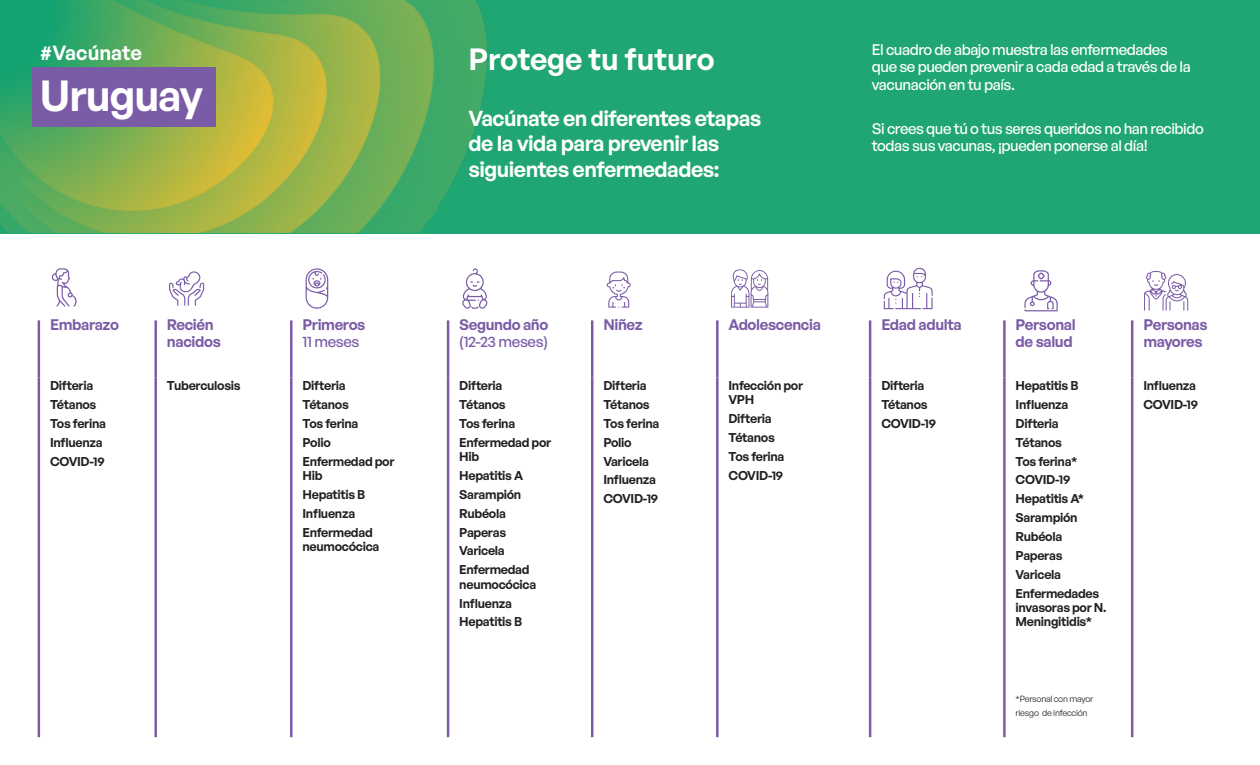
<style>
.page{position:relative;width:1260px;height:765px;background:#fff}
.page>*{position:absolute;margin:0;border:0;box-sizing:border-box;transform-origin:0 0}
.t1{font:600 42.5px "General Sans";letter-spacing:-.025em;color:#fff}
.t2{font:600 30px "General Sans";color:#fff}
.t3{font:600 21.25px/25.5px "General Sans";letter-spacing:-.025em;color:#fff}
.t4{font:600 20px "General Sans";color:#fff}
.body_text{font:500 15px/17.5px "General Sans";letter-spacing:-.03em;color:#fff}
.table_header{font:600 15px/16.2px "General Sans";letter-spacing:-.025em;color:#7a5ba6}
.table_header-2{font:500 15px "General Sans";letter-spacing:-.025em;color:#7a5ba6}
.list_of_diseases{font:600 12.5px/14.4px "General Sans";letter-spacing:-.025em;color:#231f20}
.list_of_diseases-2{font:8.75px/14.4px "General Sans";letter-spacing:-.025em;color:#231f20}
.s1{font-weight:500}
</style>
<div class="page">
<div style="left:0;top:0;width:1260px;height:233px;background:#20a673"></div>
<img style="left:0;top:0;width:487px;height:233px">
<hr style="left:38px;top:320px;width:2px;height:57px;background:#7a5ba6">
<hr style="left:154px;top:320px;width:3px;height:57px;background:#7a5ba6">
<hr style="left:290px;top:320px;width:3px;height:57px;background:#7a5ba6">
<hr style="left:447px;top:320px;width:2px;height:57px;background:#7a5ba6">
<hr style="left:591px;top:320px;width:2px;height:57px;background:#7a5ba6">
<hr style="left:716px;top:320px;width:3px;height:57px;background:#7a5ba6">
<hr style="left:869px;top:320px;width:2px;height:57px;background:#7a5ba6">
<hr style="left:1003px;top:320px;width:3px;height:57px;background:#7a5ba6">
<hr style="left:1131px;top:320px;width:2px;height:57px;background:#7a5ba6">
<hr style="left:38px;top:377px;width:2px;height:360px;background:#7a5ba6">
<hr style="left:154px;top:377px;width:3px;height:360px;background:#7a5ba6">
<hr style="left:290px;top:377px;width:3px;height:360px;background:#7a5ba6">
<hr style="left:447px;top:377px;width:2px;height:360px;background:#7a5ba6">
<hr style="left:591px;top:377px;width:2px;height:360px;background:#7a5ba6">
<hr style="left:716px;top:377px;width:3px;height:360px;background:#7a5ba6">
<hr style="left:869px;top:377px;width:2px;height:360px;background:#7a5ba6">
<hr style="left:1003px;top:377px;width:3px;height:360px;background:#7a5ba6">
<hr style="left:1131px;top:377px;width:2px;height:360px;background:#7a5ba6">
<svg style="left:607px;top:272px;width:24px;height:36px"></svg>
<svg style="left:731px;top:269px;width:37px;height:39px"></svg>
<svg style="left:1024px;top:270px;width:34px;height:41px"></svg>
<svg style="left:1144px;top:271px;width:44px;height:40px"></svg>
<svg style="left:884px;top:268px;width:49px;height:41px"></svg>
<svg style="left:306px;top:268px;width:22px;height:41px"></svg>
<svg style="left:169px;top:271px;width:35px;height:35px"></svg>
<svg style="left:462px;top:268px;width:26px;height:41px"></svg>
<svg style="left:51px;top:268px;width:26px;height:39px"></svg>
<div style="left:32px;top:67px;width:184px;height:60px;background:#7a5ba6"></div>
<p class="t4" style="left:39px;top:40px;width:104px">#Vacúnate</p>
<p class="t1" style="left:39px;top:68px;width:165px">Uruguay</p>
<p class="t2" style="left:468px;top:40px;width:248px">Protege tu futuro</p>
<p class="body_text" style="left:872px;top:40px;width:320px">El cuadro de abajo muestra las enfermedades que se pueden prevenir a cada edad a través de la vacunación en tu país.</p>
<p class="body_text" style="left:872px;top:119px;width:334px">Si crees que tú o tus seres queridos no han recibido todas sus vacunas, ¡pueden ponerse al día!</p>
<p class="t3" style="left:468px;top:105px;width:295px">Vacúnate en diferentes etapas de la vida para prevenir las siguientes enfermedades:</p>
<p class="table_header" style="left:50px;top:316px;width:70px">Embarazo</p>
<p class="table_header" style="left:167px;top:316px;width:55px">Recién nacidos</p>
<p class="table_header" style="left:303px;top:316px;width:64px">Primeros<br><span class="s1">11 meses</span></p>
<p class="table_header" style="left:459px;top:316px;width:91px">Segundo año</p>
<p class="table_header-2" style="left:459px;top:332px;width:90px">(12-23 meses)</p>
<p class="list_of_diseases" style="left:50px;top:378px;width:45px">Difteria</p>
<p class="list_of_diseases" style="left:50px;top:397px;width:48px">Tétanos</p>
<p class="list_of_diseases" style="left:50px;top:416px;width:57px">Tos ferina</p>
<p class="list_of_diseases" style="left:50px;top:435px;width:54px">Influenza</p>
<p class="list_of_diseases" style="left:50px;top:454px;width:56px">COVID-19</p>
<p class="list_of_diseases" style="left:167px;top:378px;width:75px">Tuberculosis</p>
<p class="list_of_diseases" style="left:303px;top:378px;width:45px">Difteria</p>
<p class="list_of_diseases" style="left:303px;top:397px;width:48px">Tétanos</p>
<p class="list_of_diseases" style="left:303px;top:416px;width:57px">Tos ferina</p>
<p class="list_of_diseases" style="left:303px;top:435px;width:30px">Polio</p>
<p class="list_of_diseases" style="left:303px;top:454px;width:93px">Enfermedad por<br>Hib</p>
<p class="list_of_diseases" style="left:303px;top:487px;width:64px">Hepatitis B</p>
<p class="list_of_diseases" style="left:303px;top:506px;width:54px">Influenza</p>
<p class="list_of_diseases" style="left:303px;top:525px;width:78px">Enfermedad neumocócica</p>
<p class="list_of_diseases" style="left:459px;top:378px;width:45px">Difteria</p>
<p class="list_of_diseases" style="left:459px;top:397px;width:48px">Tétanos</p>
<p class="list_of_diseases" style="left:459px;top:416px;width:57px">Tos ferina</p>
<p class="list_of_diseases" style="left:459px;top:435px;width:93px">Enfermedad por<br>Hib</p>
<p class="list_of_diseases" style="left:459px;top:468px;width:65px">Hepatitis A</p>
<p class="list_of_diseases" style="left:459px;top:487px;width:64px">Sarampión</p>
<p class="list_of_diseases" style="left:459px;top:506px;width:48px">Rubéola</p>
<p class="list_of_diseases" style="left:459px;top:525px;width:48px">Paperas</p>
<p class="list_of_diseases" style="left:459px;top:543px;width:47px">Varicela</p>
<p class="list_of_diseases" style="left:459px;top:562px;width:78px">Enfermedad neumocócica</p>
<p class="list_of_diseases" style="left:459px;top:596px;width:54px">Influenza</p>
<p class="list_of_diseases" style="left:459px;top:614px;width:64px">Hepatitis B</p>
<p class="table_header" style="left:603px;top:316px;width:41px">Niñez</p>
<p class="table_header" style="left:729px;top:316px;width:94px">Adolescencia</p>
<p class="table_header" style="left:881px;top:316px;width:82px">Edad adulta</p>
<p class="table_header" style="left:1016px;top:316px;width:62px">Personal de salud</p>
<p class="table_header" style="left:1143px;top:316px;width:66px">Personas mayores</p>
<p class="list_of_diseases" style="left:603px;top:378px;width:45px">Difteria</p>
<p class="list_of_diseases" style="left:603px;top:397px;width:48px">Tétanos</p>
<p class="list_of_diseases" style="left:603px;top:416px;width:57px">Tos ferina</p>
<p class="list_of_diseases" style="left:603px;top:435px;width:30px">Polio</p>
<p class="list_of_diseases" style="left:603px;top:454px;width:47px">Varicela</p>
<p class="list_of_diseases" style="left:603px;top:472px;width:54px">Influenza</p>
<p class="list_of_diseases" style="left:603px;top:491px;width:56px">COVID-19</p>
<p class="list_of_diseases" style="left:729px;top:378px;width:76px">Infección por<br>VPH</p>
<p class="list_of_diseases" style="left:729px;top:411px;width:45px">Difteria</p>
<p class="list_of_diseases" style="left:729px;top:430px;width:48px">Tétanos</p>
<p class="list_of_diseases" style="left:729px;top:449px;width:57px">Tos ferina</p>
<p class="list_of_diseases" style="left:729px;top:468px;width:56px">COVID-19</p>
<p class="list_of_diseases" style="left:881px;top:378px;width:45px">Difteria</p>
<p class="list_of_diseases" style="left:881px;top:397px;width:48px">Tétanos</p>
<p class="list_of_diseases" style="left:881px;top:416px;width:56px">COVID-19</p>
<p class="list_of_diseases" style="left:1016px;top:378px;width:64px">Hepatitis B</p>
<p class="list_of_diseases" style="left:1016px;top:397px;width:54px">Influenza</p>
<p class="list_of_diseases" style="left:1016px;top:416px;width:45px">Difteria</p>
<p class="list_of_diseases" style="left:1016px;top:435px;width:48px">Tétanos</p>
<p class="list_of_diseases" style="left:1016px;top:454px;width:63px">Tos ferina*</p>
<p class="list_of_diseases" style="left:1016px;top:472px;width:56px">COVID-19</p>
<p class="list_of_diseases" style="left:1016px;top:491px;width:70px">Hepatitis A*</p>
<p class="list_of_diseases" style="left:1016px;top:510px;width:64px">Sarampión</p>
<p class="list_of_diseases" style="left:1016px;top:529px;width:48px">Rubéola</p>
<p class="list_of_diseases" style="left:1016px;top:548px;width:48px">Paperas</p>
<p class="list_of_diseases" style="left:1016px;top:567px;width:47px">Varicela</p>
<p class="list_of_diseases" style="left:1016px;top:586px;width:92px">Enfermedades invasoras por N.<br>Meningitidis*</p>
<p class="list_of_diseases-2" style="left:1016px;top:691px;width:79px">*Personal con mayor riesgo de infección</p>
<p class="list_of_diseases" style="left:1143px;top:378px;width:54px">Influenza</p>
<p class="list_of_diseases" style="left:1143px;top:397px;width:56px">COVID-19</p>
</div>
